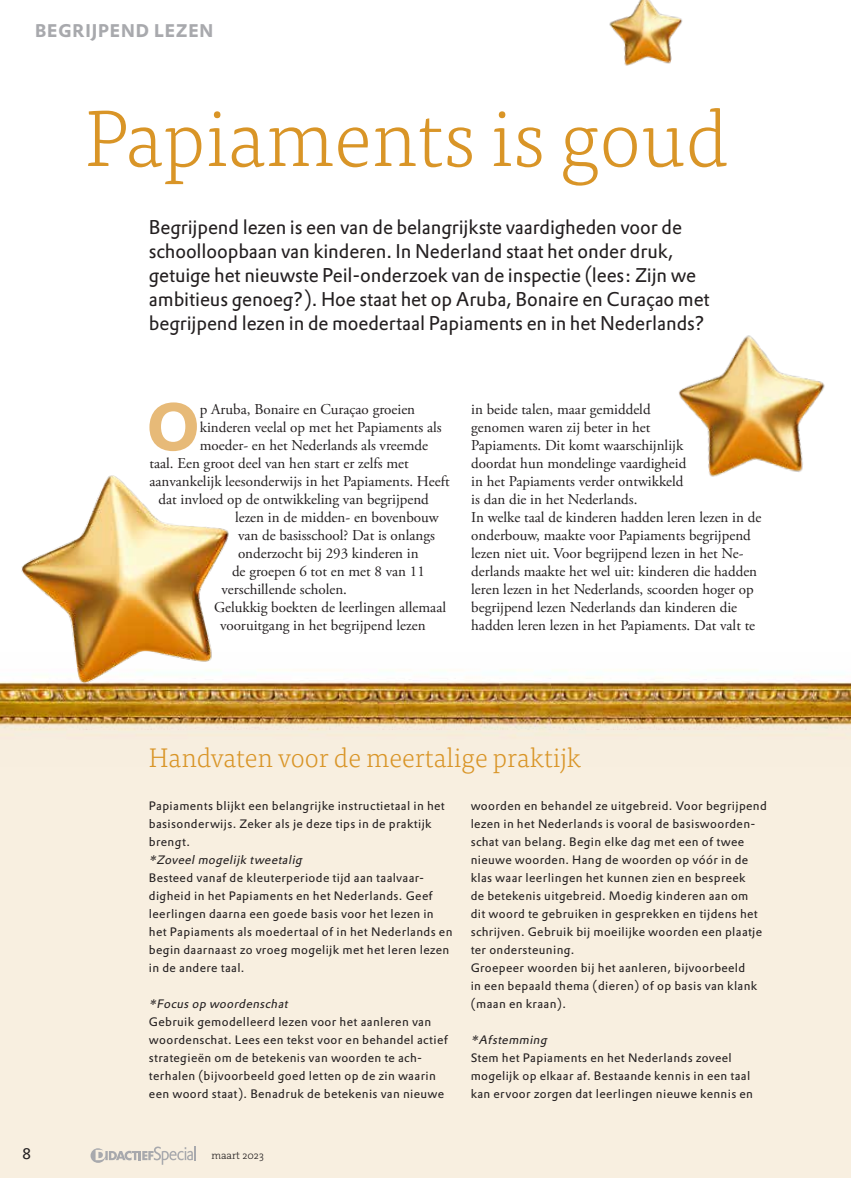
<style>
.page{position:relative;width:851px;height:1178px;background:#fff}
.page>*{position:absolute;margin:0;border:0;box-sizing:border-box;transform-origin:0 0}
.t1{font:300 79.5px "Tisa Pro";color:#d99527}
.t2{font:65.4px "DTL Prokyon ST Bold";color:#e7ba78}
.t3{font:300 27px "Tisa Pro";color:#d99527}
.t4{font:19.5px/24px "DTL Prokyon T";letter-spacing:-.005em;color:#231f20}
.t5{font:18px "DTL Prokyon ST Bold";letter-spacing:.05em;color:#a8a9ad}
.t6{font:15px/18px "Adobe Garamond Pro";color:#231f20}
.t7{font:15px "DTL Prokyon T";color:#231f20}
.t8{font:12px/18px "DTL Prokyon T";letter-spacing:.03em;color:#231f20}
.t9{font:italic 12px "DTL Prokyon T";color:#231f20}
.t10{font:300 10.5px "The Serif";color:#231f20}
</style>
<div class="page">
<div style="left:0;top:703px;width:850px;height:475px;background:#f8efe0"></div>
<img style="left:15px;top:677px;width:835px;height:60px">
<svg style="left:90px;top:1146px;width:106px;height:19px"></svg>
<img style="left:0;top:475px;width:242px;height:253px">
<img style="left:679px;top:335px;width:146px;height:142px">
<img style="left:609px;top:0;width:74px;height:66px">
<h3 class="t5" style="left:35px;top:19px;width:180px">BEGRIJPEND LEZEN</h3>
<h1 class="t1" style="left:85px;top:83px;width:644px">Papiaments is goud</h1>
<p class="t4" style="left:149px;top:215px;width:562px">Begrijpend lezen is een van de belangrijkste vaardigheden voor de schoolloopbaan van kinderen. In Nederland staat het onder druk, getuige het nieuwste Peil-onderzoek van de inspectie (lees: Zijn we ambitieus genoeg?). Hoe staat het op Aruba, Bonaire en Curaçao met begrijpend lezen in de moedertaal Papiaments en in het Nederlands?</p>
<h2 class="t2" style="left:146px;top:383px;width:55px">O</h2>
<p class="t6" style="left:200px;top:401px;width:217px">p Aruba, Bonaire en Curaçao groeien</p>
<p class="t6" style="left:200px;top:419px;width:243px">kinderen veelal op met het Papiaments als</p>
<p class="t6" style="left:200px;top:437px;width:230px">moeder- en het Nederlands als vreemde</p>
<p class="t6" style="left:149px;top:455px;width:261px">taal. Een groot deel van hen start er zelfs met</p>
<p class="t6" style="left:149px;top:473px;width:301px">aanvankelijk leesonderwijs in het Papiaments. Heeft</p>
<p class="t6" style="left:158px;top:491px;width:272px">dat invloed op de ontwikkeling van begrijpend</p>
<p class="t6" style="left:235px;top:509px;width:205px">lezen in de midden- en bovenbouw</p>
<p class="t6" style="left:238px;top:527px;width:198px">van de basisschool? Dat is onlangs</p>
<p class="t6" style="left:238px;top:545px;width:182px">onderzocht bij 293 kinderen in</p>
<p class="t6" style="left:232px;top:563px;width:194px">de groepen 6 tot en met 8 van 11</p>
<p class="t6" style="left:221px;top:581px;width:127px">verschillende scholen.</p>
<p class="t6" style="left:214px;top:599px;width:233px">Gelukkig boekten de leerlingen allemaal</p>
<p class="t6" style="left:220px;top:617px;width:207px">vooruitgang in het begrijpend lezen</p>
<p class="t6" style="left:471px;top:401px;width:291px">in beide talen, maar gemiddeld<br>genomen waren zij beter in het<br>Papiaments. Dit komt waarschijnlijk<br>doordat hun mondelinge vaardigheid<br>in het Papiaments verder ontwikkeld<br>is dan die in het Nederlands.<br>In welke taal de kinderen hadden leren lezen in de onderbouw, maakte voor Papiaments begrijpend lezen niet uit. Voor begrijpend lezen in het Ne&shy;derlands maakte het wel uit: kinderen die hadden leren lezen in het Nederlands, scoorden hoger op begrijpend lezen Nederlands dan kinderen die hadden leren lezen in het Papiaments. Dat valt te</p>
<h3 class="t3" style="left:149px;top:738px;width:433px">Handvaten voor de meertalige praktijk</h3>
<p class="t8" style="left:149px;top:797px;width:297px">Papiaments blijkt een belangrijke instructietaal in het basisonderwijs. Zeker als je deze tips in de praktijk brengt.</p>
<p class="t9" style="left:149px;top:852px;width:157px">*Zoveelmogelij k tweetalig</p>
<p class="t8" style="left:149px;top:869px;width:305px">Besteed vanaf de kleuterperiode tijd aan taalvaar&shy;digheid in het Papiaments en het Nederlands. Geef leerlingen daarna een goede basis voor het lezen in het Papiaments als moedertaal of in het Nederlands en begin daarnaast zo vroeg mogelijk met het leren lezen in de andere taal.</p>
<p class="t9" style="left:149px;top:996px;width:143px">*Focus op woordenschat</p>
<p class="t8" style="left:149px;top:1013px;width:300px">Gebruik gemodelleerd lezen voor het aanleren van woordenschat. Lees een tekst voor en behandel actief strategieën om de betekenis van woorden te ach&shy;terhalen (bijvoorbeeld goed letten op de zin waarin een woord staat). Benadruk de betekenis van nieuwe</p>
<p class="t8" style="left:470px;top:797px;width:298px">woorden en behandel ze uitgebreid. Voor begrijpend lezen in het Nederlands is vooral de basiswoorden&shy;schat van belang. Begin elke dag met een of twee nieuwe woorden. Hang de woorden op vóór in de klas waar leerlingen het kunnen zien en bespreek<br>de betekenis uitgebreid. Moedig kinderen aan om<br>dit woord te gebruiken in gesprekken en tijdens het schrijven. Gebruik bij moeilijke woorden een plaatje ter ondersteuning.<br>Groepeer woorden bij het aanleren, bijvoorbeeld<br>in een bepaald thema (dieren) of op basis van klank (maan en kraan).</p>
<p class="t9" style="left:470px;top:1032px;width:80px">*Afstemming</p>
<p class="t8" style="left:470px;top:1049px;width:284px">Stem het Papiaments en het Nederlands zoveel mogelijk op elkaar af. Bestaande kennis in een taal kan ervoor zorgen dat leerlingen nieuwe kennis en</p>
<p class="t7" style="left:22px;top:1144px;width:11px">8</p>
<p class="t10" style="left:211px;top:1147px;width:54px">maart 2023</p>
</div>
